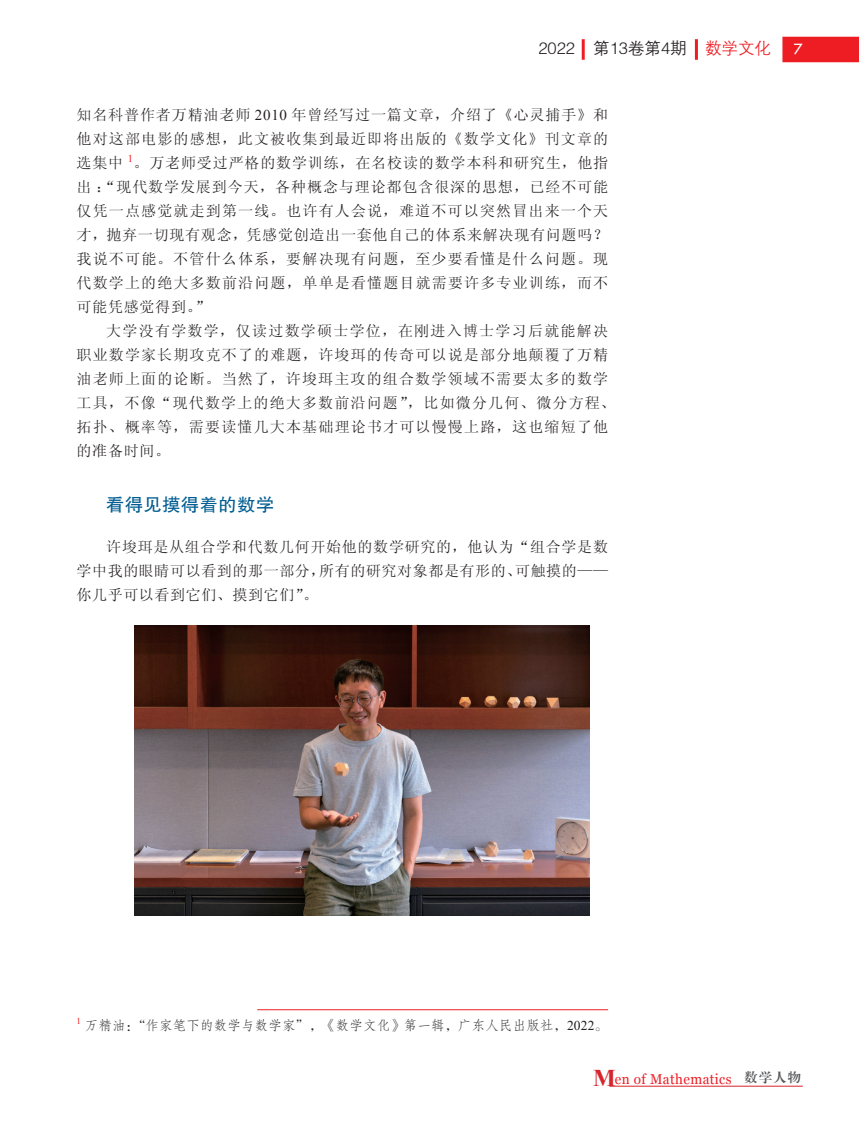
<style>
.page{position:relative;width:859px;height:1123px;background:#fff}
.page>*{position:absolute;margin:0;border:0;box-sizing:border-box;transform-origin:0 0}
.t1{font:18px "FZHTK GBK1 0";letter-spacing:.04em;color:#005d91}
.t2{font:16.5px "FZZDXK GBK1 0";color:#231f20}
.t3{font:16.5px "Tw Cen";color:#fff}
.t4{font:15px/24px "Sim Sun";letter-spacing:.08em;color:#231f20;text-align:justify}
.t5{font:14.1px "Georgia";letter-spacing:.03em;color:#ee1d23;scale:.95 1}
.t6{font:13.5px "FZFSK GBK1 0";letter-spacing:.01em;color:#231f20}
.t7{font:9px "Times New Roman";color:#ee1d23}
.s1{color:#ee1d23}
.s2{font-family:"Times New Roman"}
.s3{font-family:"Times New Roman";font-weight:700;font-size:24px;color:#d5252e}
</style>
<div class="page">
<div style="left:782px;top:37px;width:77px;height:25px;background:#ee1d23"></div>
<hr style="left:695px;top:39px;width:3px;height:21px;background:#ee1d23">
<hr style="left:582px;top:39px;width:3px;height:21px;background:#ee1d23">
<hr style="left:609px;top:1085px;width:194px;height:1px;background:#d5252e">
<img style="left:135px;top:626px;width:455px;height:289px">
<hr style="left:257px;top:1009px;width:351px;height:1px;background:#ee1d23">
<p class="t2" style="left:538px;top:40px;width:234px">2022 第13卷第4期 <span class="s1">数学文化</span></p>
<p class="t3" style="left:794px;top:39px;width:11px">7</p>
<p class="t4" style="left:77px;top:103px;width:533px">知名科普作者万精油老师 <span class="s2">2010</span> 年曾经写过一篇文章，介绍了《心灵捕手》和他对这部电影的感想，此文被收集到最近即将出版的《数学文化》刊文章的选集中 <sup>1</sup>。万老师受过严格的数学训练，在名校读的数学本科和研究生，他指出：“现代数学发展到今天，各种概念与理论都包含很深的思想，已经不可能仅凭一点感觉就走到第一线。也许有人会说，难道不可以突然冒出来一个天才，抛弃一切现有观念，凭感觉创造出一套他自己的体系来解决现有问题吗？我说不可能。不管什么体系，要解决现有问题，至少要看懂是什么问题。现代数学上的绝大多数前沿问题，单单是看懂题目就需要许多专业训练，而不可能凭感觉得到。”</p>
<p class="t4" style="left:77px;top:319px;width:541px;text-align:left;text-indent:30px">大学没有学数学，仅读过数学硕士学位，在刚进入博士学习后就能解决职业数学家长期攻克不了的难题，许埈珥的传奇可以说是部分地颠覆了万精油老师上面的论断。当然了，许埈珥主攻的组合数学领域不需要太多的数学工具，不像“现代数学上的绝大多数前沿问题”，比如微分几何、微分方程、拓扑、概率等，需要读懂几大本基础理论书才可以慢慢上路，这也缩短了他的准备时间。</p>
<p class="t1" style="left:106px;top:495px;width:169px">看得见摸得着的数学</p>
<p class="t4" style="left:77px;top:535px;width:533px;text-indent:30px">许埈珥是从组合学和代数几何开始他的数学研究的，他认为“组合学是数学中我的眼睛可以看到的那一部分，所有的研究对象都是有形的、可触摸的——你几乎可以看到它们、摸到它们”。</p>
<p class="t7" style="left:77px;top:1015px;width:6px">1</p>
<p class="t6" style="left:85px;top:1018px;width:525px">万精油：“作家笔下的数学与数学家”，《数学文化》第一辑，广东人民出版社，<span class="s2">2022</span>。</p>
<p class="t5" style="left:593px;top:1069px;width:220px"><span class="s3">M</span>en of Mathematics <sup>数学人物</sup></p>
</div>
